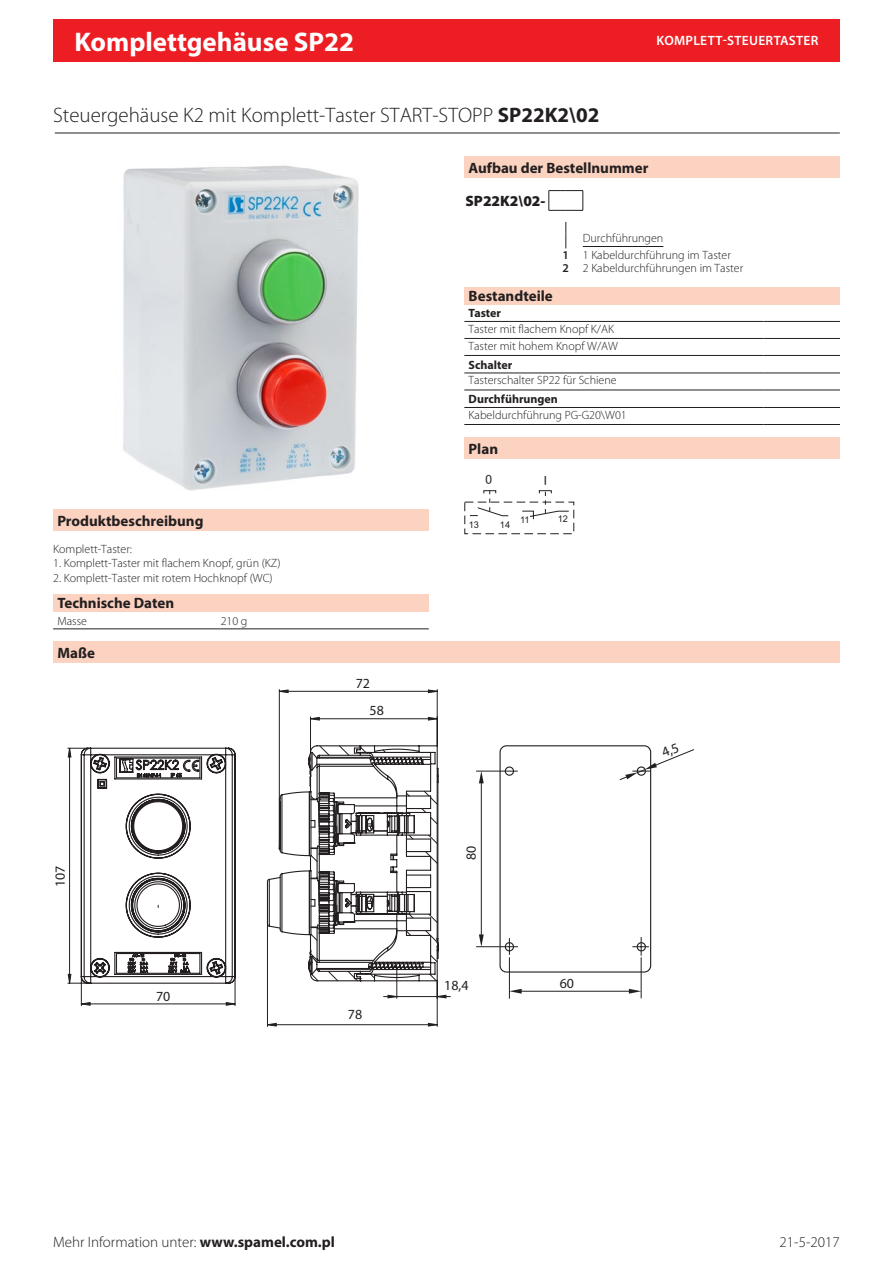
<style>
.page{position:relative;width:893px;height:1263px;background:#fff}
.page>*{position:absolute;margin:0;border:0;box-sizing:border-box;transform-origin:0 0}
.t1{font:700 27px "Myriad Pro";color:#fff}
.t2{font:300 21px "Myriad Pro";color:#231f20}
.Überschrift{font:700 15px "Myriad Pro";color:#231f20}
.t3{font:300 15px "Myriad Pro";color:#231f20}
.TS_Bestellschlüssel{font:900 15px "Myriad Pro";color:#231f20}
.Cecha_Wymiary{font:13.95px "Myriad Pro";color:#231f20}
.t4{font:600 13.5px "Myriad Pro";letter-spacing:.02em;color:#fff}
.Cecha_schemat_napedu{font:12.3px "Arial";color:#231f20}
.Tabellenkörper{font:300 12px "Myriad Pro";color:#231f20}
.Text_normal_block{font:300 12px "Myriad Pro";color:#231f20}
.TS_links{font:300 12px "Myriad Pro";color:#231f20}
.Text_SubHeader{font:700 12px "Myriad Pro";color:#231f20}
.TS_links_unterstrich{font:300 12px "Myriad Pro";color:#231f20}
.TS_fett_zentriert{font:600 12px "Myriad Pro";color:#231f20}
.Cecha_schemat_napedu-2{font:9.3px "Arial";color:#231f20}
.s1{font-weight:700}
</style>
<div class="page">
<div style="left:53px;top:19px;width:787px;height:43px;background:#ed1d24"></div>
<img style="left:123px;top:165px;width:236px;height:326px">
<div style="left:53px;top:594px;width:376px;height:17px;background:#fcd3c1"></div>
<hr style="left:53px;top:629px;width:168px;height:1px;background:#231f20">
<hr style="left:221px;top:629px;width:208px;height:1px;background:#231f20">
<div style="left:464px;top:156px;width:376px;height:22px;background:#fcd3c1"></div>
<svg style="left:549px;top:190px;width:35px;height:21px"></svg>
<svg style="left:566px;top:222px;width:1px;height:26px"></svg>
<hr style="left:583px;top:246px;width:80px;height:1px;background:#231f20">
<div style="left:53px;top:642px;width:787px;height:21px;background:#fcd3c1"></div>
<svg style="left:67px;top:747px;width:169px;height:259px"></svg>
<svg style="left:267px;top:689px;width:180px;height:338px"></svg>
<hr style="left:279px;top:691px;width:158px;height:1px;background:#231f20">
<hr style="left:437px;top:689px;width:1px;height:56px;background:#231f20">
<hr style="left:279px;top:689px;width:1px;height:110px;background:#231f20">
<hr style="left:267px;top:1024px;width:170px;height:1px;background:#231f20">
<hr style="left:437px;top:981px;width:1px;height:45px;background:#231f20">
<hr style="left:267px;top:924px;width:1px;height:102px;background:#231f20">
<svg style="left:428px;top:690px;width:9px;height:3px"></svg>
<svg style="left:279px;top:690px;width:9px;height:3px"></svg>
<svg style="left:428px;top:1023px;width:9px;height:3px"></svg>
<svg style="left:268px;top:1023px;width:8px;height:3px"></svg>
<div style="left:499px;top:745px;width:152px;height:227px;border:1px solid #231f20;border-radius:6px"></div>
<hr style="left:476px;top:771px;width:42px;height:1px;background:#231f20">
<hr style="left:509px;top:957px;width:1px;height:42px;background:#231f20">
<hr style="left:641px;top:957px;width:1px;height:41px;background:#231f20">
<hr style="left:521px;top:991px;width:108px;height:1px;background:#231f20">
<svg style="left:509px;top:989px;width:13px;height:5px"></svg>
<svg style="left:629px;top:989px;width:12px;height:5px"></svg>
<hr style="left:476px;top:946px;width:42px;height:1px;background:#231f20">
<hr style="left:481px;top:783px;width:1px;height:152px;background:#231f20">
<svg style="left:479px;top:771px;width:5px;height:12px"></svg>
<svg style="left:479px;top:934px;width:5px;height:13px"></svg>
<svg style="left:266px;top:717px;width:184px;height:281px"></svg>
<div style="left:464px;top:437px;width:376px;height:22px;background:#fcd3c1"></div>
<div style="left:464px;top:502px;width:110px;height:32px;border:1px dashed #231f20"></div>
<div style="left:483px;top:490px;width:13px;height:4px;border:1px solid #231f20"></div>
<svg style="left:469px;top:491px;width:40px;height:26px"></svg>
<div style="left:539px;top:490px;width:13px;height:4px;border:1px solid #231f20"></div>
<svg style="left:521px;top:491px;width:49px;height:29px"></svg>
<hr style="left:55px;top:133px;width:785px;height:1px;background:#231f20">
<div style="left:53px;top:509px;width:376px;height:22px;background:#fcd3c1"></div>
<div style="left:464px;top:287px;width:376px;height:17px;background:#fcd3c1"></div>
<hr style="left:763px;top:321px;width:77px;height:1px;background:#231f20">
<hr style="left:763px;top:355px;width:77px;height:1px;background:#231f20">
<hr style="left:763px;top:373px;width:77px;height:1px;background:#231f20">
<hr style="left:763px;top:390px;width:77px;height:1px;background:#231f20">
<hr style="left:763px;top:407px;width:77px;height:1px;background:#231f20">
<hr style="left:464px;top:338px;width:299px;height:1px;background:#231f20">
<hr style="left:763px;top:338px;width:77px;height:1px;background:#231f20">
<hr style="left:464px;top:424px;width:299px;height:1px;background:#231f20">
<hr style="left:763px;top:424px;width:77px;height:1px;background:#231f20">
<hr style="left:464px;top:321px;width:299px;height:1px;background:#231f20">
<hr style="left:464px;top:355px;width:299px;height:1px;background:#231f20">
<hr style="left:464px;top:373px;width:299px;height:1px;background:#231f20">
<hr style="left:464px;top:390px;width:299px;height:1px;background:#231f20">
<hr style="left:464px;top:407px;width:299px;height:1px;background:#231f20">
<svg style="left:504px;top:745px;width:190px;height:211px"></svg>
<h1 class="t1" style="left:74px;top:24px;width:281px">Komplettgehäuse SP22</h1>
<p class="t4" style="left:657px;top:32px;width:163px">KOMPLETT-STEUERTASTER</p>
<p class="t2" style="left:53px;top:104px;width:548px">Steuergehäuse K2 mit Komplett-Taster START-STOPP <span class="s1">SP22K2\02</span></p>
<p class="Überschrift" style="left:469px;top:158px;width:181px">Aufbau der Bestellnummer</p>
<p class="TS_Bestellschlüssel" style="left:466px;top:191px;width:81px">SP22K2\02-</p>
<p class="TS_links_unterstrich" style="left:583px;top:232px;width:82px">Durchführungen</p>
<p class="TS_fett_zentriert" style="left:563px;top:247px;width:8px">1</p>
<p class="TS_links" style="left:583px;top:248px;width:150px">1 Kabeldurchführung im Taster</p>
<p class="TS_fett_zentriert" style="left:563px;top:260px;width:8px">2</p>
<p class="TS_links" style="left:583px;top:261px;width:162px">2 Kabeldurchführungen im Taster</p>
<p class="Überschrift" style="left:469px;top:286px;width:86px">Bestandteile</p>
<p class="Text_SubHeader" style="left:469px;top:305px;width:34px">Taster</p>
<p class="Tabellenkörper" style="left:469px;top:322px;width:147px">Taster mit flachem Knopf K/AK</p>
<p class="Tabellenkörper" style="left:469px;top:339px;width:151px">Taster mit hohem Knopf W/AW</p>
<p class="Text_SubHeader" style="left:469px;top:357px;width:45px">Schalter</p>
<p class="Tabellenkörper" style="left:469px;top:373px;width:150px">Tasterschalter SP22 für Schiene</p>
<p class="Text_SubHeader" style="left:469px;top:391px;width:91px">Durchführungen</p>
<p class="Tabellenkörper" style="left:469px;top:408px;width:160px">Kabeldurchführung PG-G20\W01</p>
<p class="Überschrift" style="left:469px;top:439px;width:31px">Plan</p>
<p class="Cecha_schemat_napedu" style="left:492px;top:488px;width:8px;rotate:-180deg">0</p>
<p class="Cecha_schemat_napedu" style="left:547px;top:488px;width:5px;rotate:-180deg">I</p>
<p class="Überschrift" style="left:57px;top:511px;width:148px">Produktbeschreibung</p>
<p class="Cecha_schemat_napedu-2" style="left:520px;top:513px;width:11px">11</p>
<p class="Cecha_schemat_napedu-2" style="left:558px;top:513px;width:12px">12</p>
<p class="Text_normal_block" style="left:53px;top:542px;width:80px">Komplett-Taster:</p>
<p class="Text_normal_block" style="left:53px;top:557px;width:229px">1. Komplett-Taster mit flachem Knopf, grün (KZ)</p>
<p class="Text_normal_block" style="left:53px;top:571px;width:221px">2. Komplett-Taster mit rotem Hochknopf (WC)</p>
<p class="Cecha_schemat_napedu-2" style="left:469px;top:519px;width:12px">13</p>
<p class="Cecha_schemat_napedu-2" style="left:500px;top:519px;width:12px">14</p>
<p class="Überschrift" style="left:57px;top:594px;width:118px">Technische Daten</p>
<p class="Tabellenkörper" style="left:57px;top:614px;width:31px">Masse</p>
<p class="Tabellenkörper" style="left:221px;top:614px;width:28px">210 g</p>
<p class="Überschrift" style="left:57px;top:643px;width:39px">Maße</p>
<p class="Cecha_Wymiary" style="left:52px;top:887px;width:23px;rotate:-90deg">107</p>
<p class="Cecha_Wymiary" style="left:156px;top:988px;width:16px">70</p>
<p class="Cecha_Wymiary" style="left:356px;top:674px;width:16px">72</p>
<p class="Cecha_Wymiary" style="left:370px;top:702px;width:16px">58</p>
<p class="Cecha_Wymiary" style="left:348px;top:1006px;width:16px">78</p>
<p class="Cecha_Wymiary" style="left:462px;top:860px;width:16px;rotate:-90deg">80</p>
<p class="Cecha_Wymiary" style="left:444px;top:977px;width:26px">18,4</p>
<p class="Cecha_Wymiary" style="left:560px;top:975px;width:16px">60</p>
<p class="t3" style="left:53px;top:1234px;width:283px">Mehr Information unter: <span class="s1">www.spamel.com.pl</span></p>
<p class="t3" style="left:780px;top:1234px;width:62px">21-5-2017</p>
</div>
